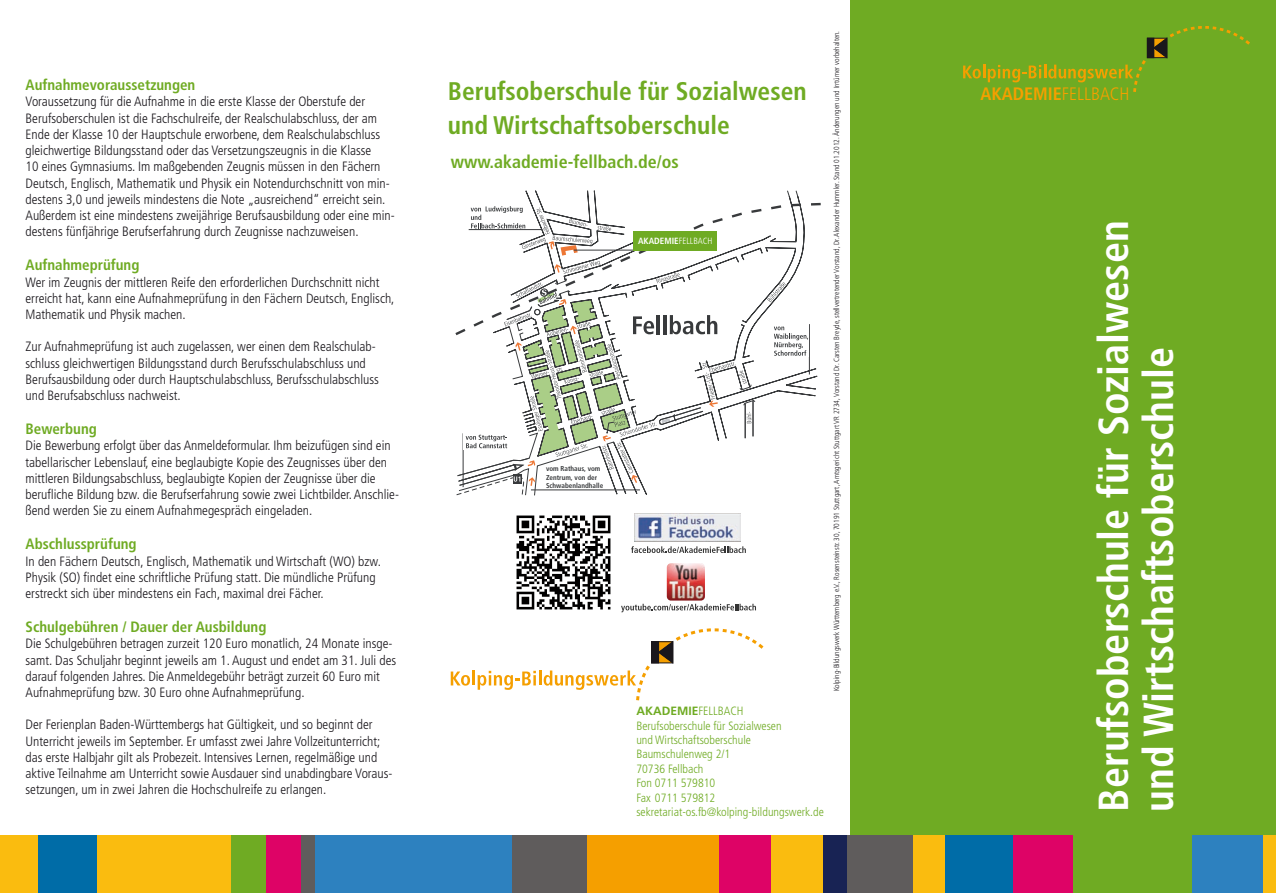
<style>
.page{position:relative;width:1276px;height:893px;background:#fff}
.page>*{position:absolute;margin:0;border:0;box-sizing:border-box;transform-origin:0 0}
.t1{font:42px/45px "KBW S Condensed Bold";color:#fff}
.t2{font:25.5px/34.5px "KBW S Condensed Bold";color:#6fab23}
.t3{font:18px "KBW S Condensed Bold";color:#6fab23}
.t4{font:18px "KBW S Condensed Bold";color:#f59f00}
.t5{font:15px "KBW S Condensed Bold";color:#6fab23}
.t6{font:13.5px/16.2px "KBW S Condensed";color:#1a171c}
.t7{font:12px/14.4px "KBW S Condensed";color:#6fab23}
.t8{font:600 12px "KBW";color:#6fab23}
.t9{font:9px "KBW S Condensed Bold";color:#fff}
.t10{font:7.5px "KBW S Condensed";color:#1a171c}
.t11{font:700 condensed 7.05px/8.6px "Frutiger";color:#383a3c}
.s1{font-family:"KBW S Condensed"}
.s2{font-family:"KBW S Condensed";font-weight:400}
</style>
<div class="page">
<div style="left:850px;top:0;width:426px;height:893px;background:#6fab23"></div>
<div style="left:25px;top:835px;width:80px;height:58px;background:#006ca7"></div>
<div style="left:97px;top:835px;width:147px;height:58px;background:#fabc0f"></div>
<div style="left:232px;top:835px;width:38px;height:58px;background:#6fab23"></div>
<div style="left:266px;top:835px;width:39px;height:58px;background:#de0366"></div>
<div style="left:302px;top:835px;width:17px;height:58px;background:#5f5c5c"></div>
<div style="left:315px;top:835px;width:233px;height:58px;background:#2d81bf"></div>
<div style="left:512px;top:835px;width:76px;height:58px;background:#5f5c5c"></div>
<div style="left:587px;top:835px;width:144px;height:58px;background:#f59f00"></div>
<div style="left:719px;top:835px;width:57px;height:58px;background:#de0366"></div>
<div style="left:771px;top:835px;width:57px;height:58px;background:#fabc0f"></div>
<div style="left:823px;top:835px;width:32px;height:58px;background:#182354"></div>
<div style="left:847px;top:835px;width:76px;height:58px;background:#5f5c5c"></div>
<div style="left:913px;top:835px;width:39px;height:58px;background:#fabc0f"></div>
<div style="left:945px;top:835px;width:100px;height:58px;background:#006ca7"></div>
<div style="left:1013px;top:835px;width:60px;height:58px;background:#de0366"></div>
<div style="left:1247px;top:835px;width:29px;height:58px;background:#fabc0f"></div>
<div style="left:1192px;top:835px;width:71px;height:58px;background:#2d81bf"></div>
<svg style="left:451px;top:671px;width:19px;height:15px"></svg>
<hr style="left:472px;top:670px;width:3px;height:15px;background:#f59f00">
<svg style="left:477px;top:628px;width:287px;height:73px"></svg>
<svg style="left:455px;top:202px;width:366px;height:132px"></svg>
<hr style="left:809px;top:324px;width:1px;height:50px;background:#383a3c">
<div style="left:772px;top:324px;width:37px;height:32px;background:#fff"></div>
<svg style="left:774px;top:327px;width:34px;height:29px"></svg>
<svg style="left:767px;top:282px;width:18px;height:20px"></svg>
<svg style="left:456px;top:191px;width:300px;height:305px"></svg>
<svg style="left:963px;top:26px;width:287px;height:66px"></svg>
<div style="left:633px;top:231px;width:83px;height:20px;background:#6fab23"></div>
<div style="left:0;top:835px;width:38px;height:58px;background:#fabc0f"></div>
<img style="left:634px;top:513px;width:106px;height:29px">
<svg style="left:621px;top:604px;width:135px;height:8px"></svg>
<svg style="left:631px;top:546px;width:115px;height:7px"></svg>
<img style="left:667px;top:563px;width:38px;height:38px">
<img style="left:516px;top:515px;width:95px;height:95px">
<p class="t5" style="left:26px;top:76px;width:171px">Aufnahmevoraussetzungen</p>
<p class="t6" style="left:26px;top:94px;width:371px">Voraussetzung für die Aufnahme in die erste Klasse der Oberstufe der Berufsoberschulen ist die Fachschulreife, der Realschulabschluss, der am Ende der Klasse 10 der Hauptschule erworbene, dem Realschulabschluss gleichwertige Bildungsstand oder das Versetzungszeugnis in die Klasse<br>10 eines Gymnasiums. Im maßgebenden Zeugnis müssen in den Fächern Deutsch, Englisch, Mathematik und Physik ein Notendurchschnitt von min&shy;destens 3,0 und jeweils mindestens die Note „ausreichend“ erreicht sein.<br>Außerdem ist eine mindestens zweijährige Berufsausbildung oder eine min&shy;destens fünfjährige Berufserfahrung durch Zeugnisse nachzuweisen.</p>
<p class="t5" style="left:26px;top:256px;width:115px">Aufnahmeprüfung</p>
<p class="t6" style="left:26px;top:274px;width:370px">Wer im Zeugnis der mittleren Reife den erforderlichen Durchschnitt nicht erreicht hat, kann eine Aufnahmeprüfung in den Fächern Deutsch, Englisch,<br>Mathematik und Physik machen.</p>
<p class="t6" style="left:26px;top:339px;width:355px">Zur Aufnahmeprüfung ist auch zugelassen, wer einen dem Realschulab&shy;schluss gleichwertigen Bildungsstand durch Berufsschulabschluss und Berufsausbildung oder durch Hauptschulabschluss, Berufsschulabschluss und Berufsabschluss nachweist.</p>
<p class="t5" style="left:26px;top:420px;width:73px">Bewerbung</p>
<p class="t6" style="left:26px;top:438px;width:375px">Die Bewerbung erfolgt über das Anmeldeformular. Ihm beizufügen sind ein tabellarischer Lebenslauf, eine beglaubigte Kopie des Zeugnisses über den mittleren Bildungsabschluss, beglaubigte Kopien der Zeugnisse über die berufliche Bildung bzw. die Berufserfahrung sowie zwei Lichtbilder. Anschlie&shy;ßend werden Sie zu einem Aufnahmegespräch eingeladen.</p>
<p class="t5" style="left:26px;top:535px;width:113px">Abschlussprüfung</p>
<p class="t6" style="left:26px;top:553px;width:357px">In den Fächern Deutsch, Englisch, Mathematik und Wirtschaft (WO) bzw.<br>Physik (SO) findet eine schriftliche Prüfung statt. Die mündliche Prüfung erstreckt sich über mindestens ein Fach, maximal drei Fächer.</p>
<p class="t5" style="left:26px;top:618px;width:242px">Schulgebühren / Dauer der Ausbildung</p>
<p class="t6" style="left:26px;top:636px;width:372px">Die Schulgebühren betragen zurzeit 120 Euro monatlich, 24 Monate insge&shy;samt. Das Schuljahr beginnt jeweils am 1. August und endet am 31. Juli des darauf folgenden Jahres. Die Anmeldegebühr beträgt zurzeit 60 Euro mit Aufnahmeprüfung bzw. 30 Euro ohne Aufnahmeprüfung.</p>
<p class="t6" style="left:26px;top:717px;width:368px">Der Ferienplan Baden-Württembergs hat Gültigkeit, und so beginnt der Unterricht jeweils im September. Er umfasst zwei Jahre Vollzeitunterricht; das erste Halbjahr gilt als Probezeit. Intensives Lernen, regelmäßige und aktive Teilnahme am Unterricht sowie Ausdauer sind unabdingbare Voraus&shy;setzungen, um in zwei Jahren die Hochschulreife zu erlangen.</p>
<p class="t10" style="left:832px;top:691px;width:662px;rotate:-90deg">Kolping-Bildungswerk Württemberg e.V., Rosensteinstr. 30, 70191 Stuttgart, Amtsgericht Stuttgart VR 2734, Vorstand Dr. Carsten Breyde, stellvertretender Vorstand, Dr. Alexander Hummler. Stand 01.2012. Änderungen und Irrtümer vorbehalten.</p>
<h2 class="t2" style="left:448px;top:74px;width:360px">Berufsoberschule für Sozialwesen und Wirtschaftsoberschule</h2>
<h3 class="t4" style="left:980px;top:83px;width:151px">AKADEMIE<span class="s1">FELLBACH</span></h3>
<h3 class="t3" style="left:451px;top:151px;width:229px">www.akademie-fellbach.de/os</h3>
<h1 class="t1" style="left:1091px;top:812px;width:592px;rotate:-90deg">Berufsoberschule für Sozialwesen und Wirtschaftsoberschule</h1>
<p class="t9" style="left:638px;top:236px;width:76px">AKADEMIE<span class="s1">FELLBACH</span></p>
<p class="t11" style="left:546px;top:464px;width:59px">vom Rathaus, vom<br>Zentrum, von der<br>Schwabenlandhalle</p>
<p class="t8" style="left:636px;top:704px;width:109px">AKADEMIE<span class="s2">FELLBACH</span></p>
<p class="t7" style="left:636px;top:718px;width:189px">Berufsoberschule für Sozialwesen<br>und Wirtschaftsoberschule<br>Baumschulenweg 2/1<br>70736 Fellbach<br>Fon 0711 579810<br>Fax 0711 579812 sekretariat-os.fb@kolping-bildungswerk.de</p>
</div>
